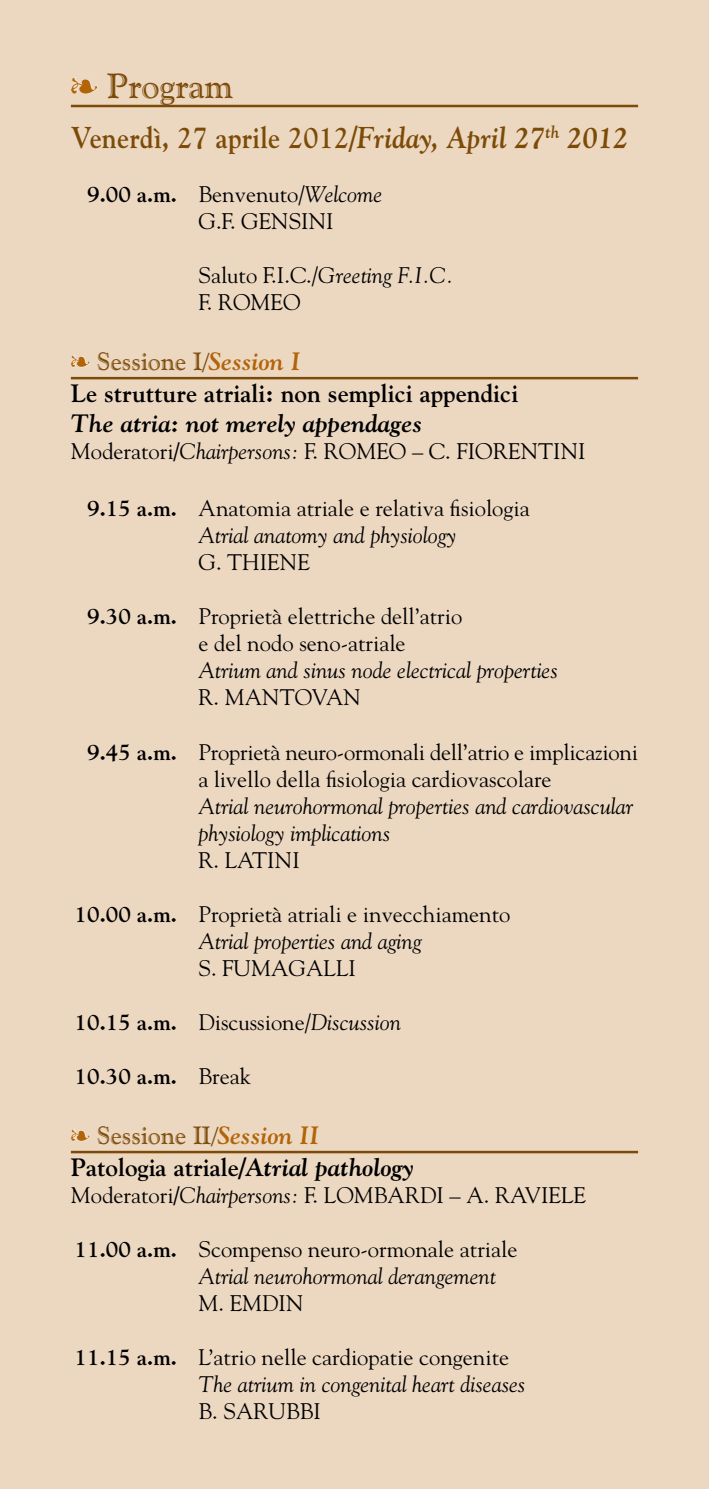
<style>
.page{position:relative;width:709px;height:1489px;background:#fff}
.page>*{position:absolute;margin:0;border:0;box-sizing:border-box;transform-origin:0 0}
.t1{font:35px "Goudy Handtooled BT";color:#7c4b08}
.t2{font:700 30px "Goudy";letter-spacing:.01em;color:#7c4b08;scale:.9 1}
.t3{font:700 25px "Goudy";color:#000}
.t4{font:25px "Goudy Handtooled BT";color:#7c4b08}
.t5{font:italic 700 25px "Goudy";color:#000}
.t6{font:22.5px/27px "Goudy";color:#000}
.t7{font:italic 22.5px/27px "Goudy";color:#000}
.t8{font:700 22.5px "Goudy";color:#000}
.s1{color:#b36408}
.s2{font-style:italic}
.s3{font-weight:700}
.s4{font-family:"Goudy";font-weight:700;font-style:italic;color:#b36408}
.s5{font-weight:400}
.s6{font-weight:700;font-style:normal}
.s7{font-style:normal}
</style>
<div class="page">
<div style="left:0;top:0;width:709px;height:1488px;background:#ecd7c1"></div>
<hr style="left:71px;top:105px;width:567px;height:2px;background:#7c4b08">
<hr style="left:71px;top:377px;width:567px;height:2px;background:#7c4b08">
<hr style="left:71px;top:1150px;width:567px;height:3px;background:#7c4b08">
<svg style="left:70px;top:77px;width:28px;height:17px"></svg>
<svg style="left:70px;top:355px;width:21px;height:13px"></svg>
<svg style="left:70px;top:1129px;width:21px;height:12px"></svg>
<h1 class="t1" style="left:71px;top:64px;width:164px"><span class="s1">❧</span> Program</h1>
<h2 class="t2" style="left:71px;top:119px;width:621px">Venerdì, 27 aprile 2012/<span class="s2">Friday, April 27</span><sup>th</sup> <span class="s2">2012</span></h2>
<p class="t6" style="left:198px;top:180px;width:185px;text-indent:-111px"><span class="s3">9.00 a.m.</span> Benvenuto/<span class="s2">Welcome<br></span>G.F. GENSINI</p>
<p class="t6" style="left:198px;top:261px;width:256px">Saluto F.I.C./<span class="s2">Greeting F.I.C.<br></span>F. ROMEO</p>
<p class="t4" style="left:71px;top:346px;width:231px"><span class="s1">❧</span> Sessione I/<span class="s4">Session I</span></p>
<p class="t3" style="left:71px;top:378px;width:449px">Le strutture atriali: non semplici appendici</p>
<p class="t5" style="left:71px;top:408px;width:353px">The atria: not merely appendages</p>
<p class="t6" style="left:71px;top:437px;width:516px">Moderatori<span class="s2">/Chairpersons:</span> F. ROMEO – C. FIORENTINI</p>
<p class="t6" style="left:198px;top:494px;width:333px;text-indent:-111px"><span class="s3">9.15 a.m.</span> Anatomia atriale e relativa fisiologia<br><span class="s2">Atrial anatomy and physiology</span></p>
<p class="t6" style="left:198px;top:548px;width:113px">G. THIENE</p>
<p class="t6" style="left:198px;top:602px;width:265px;text-indent:-111px"><span class="s3">9.30 a.m.</span> Proprietà elettriche dell’atrio e del nodo seno-atriale</p>
<p class="t7" style="left:198px;top:656px;width:361px">Atrium and sinus node electrical properties</p>
<p class="t6" style="left:198px;top:683px;width:164px">R. MANTOVAN</p>
<p class="t6" style="left:198px;top:737px;width:441px;text-indent:-111px"><span class="s3">9.45 a.m.</span> Proprietà neuro-ormonali dell’atrio e implicazioni a livello della fisiologia cardiovascolare</p>
<p class="t7" style="left:198px;top:791px;width:436px">Atrial neurohormonal properties and cardiovascular physiology implications</p>
<p class="t6" style="left:198px;top:845px;width:103px">R. LATINI</p>
<p class="t6" style="left:198px;top:899px;width:313px;text-indent:-124px"><span class="s3">10.00 a.m.</span> Proprietà atriali e invecchiamento<br><span class="s2">Atrial properties and aging</span></p>
<p class="t6" style="left:198px;top:953px;width:159px">S. FUMAGALLI</p>
<p class="t6" style="left:75px;top:1007px;width:328px"><span class="s3">10.15 a.m.</span> Discussione/<span class="s2">Discussion</span></p>
<p class="t8" style="left:75px;top:1062px;width:178px">10.30 a.m. <span class="s5">Break</span></p>
<p class="t4" style="left:71px;top:1119px;width:250px"><span class="s1">❧</span> Sessione II/<span class="s4">Session II</span></p>
<p class="t3" style="left:71px;top:1152px;width:344px">Patologia atriale/<span class="s2">Atrial pathology</span></p>
<p class="t6" style="left:71px;top:1181px;width:516px">Moderatori<span class="s2">/Chairpersons:</span> F. LOMBARDI – A. RAVIELE</p>
<p class="t6" style="left:198px;top:1235px;width:320px;text-indent:-124px"><span class="s3">11.00 a.m.</span> Scompenso neuro-ormonale atriale<br><span class="s2">Atrial neurohormonal derangement</span></p>
<p class="t6" style="left:198px;top:1289px;width:107px">M. EMDIN</p>
<p class="t7" style="left:198px;top:1343px;width:328px;text-indent:-124px"><span class="s6">11.15 a.m.</span> <span class="s7">L’atrio nelle cardiopatie congenite<br></span>The atrium in congenital heart diseases</p>
<p class="t6" style="left:198px;top:1397px;width:124px">B. SARUBBI</p>
</div>
